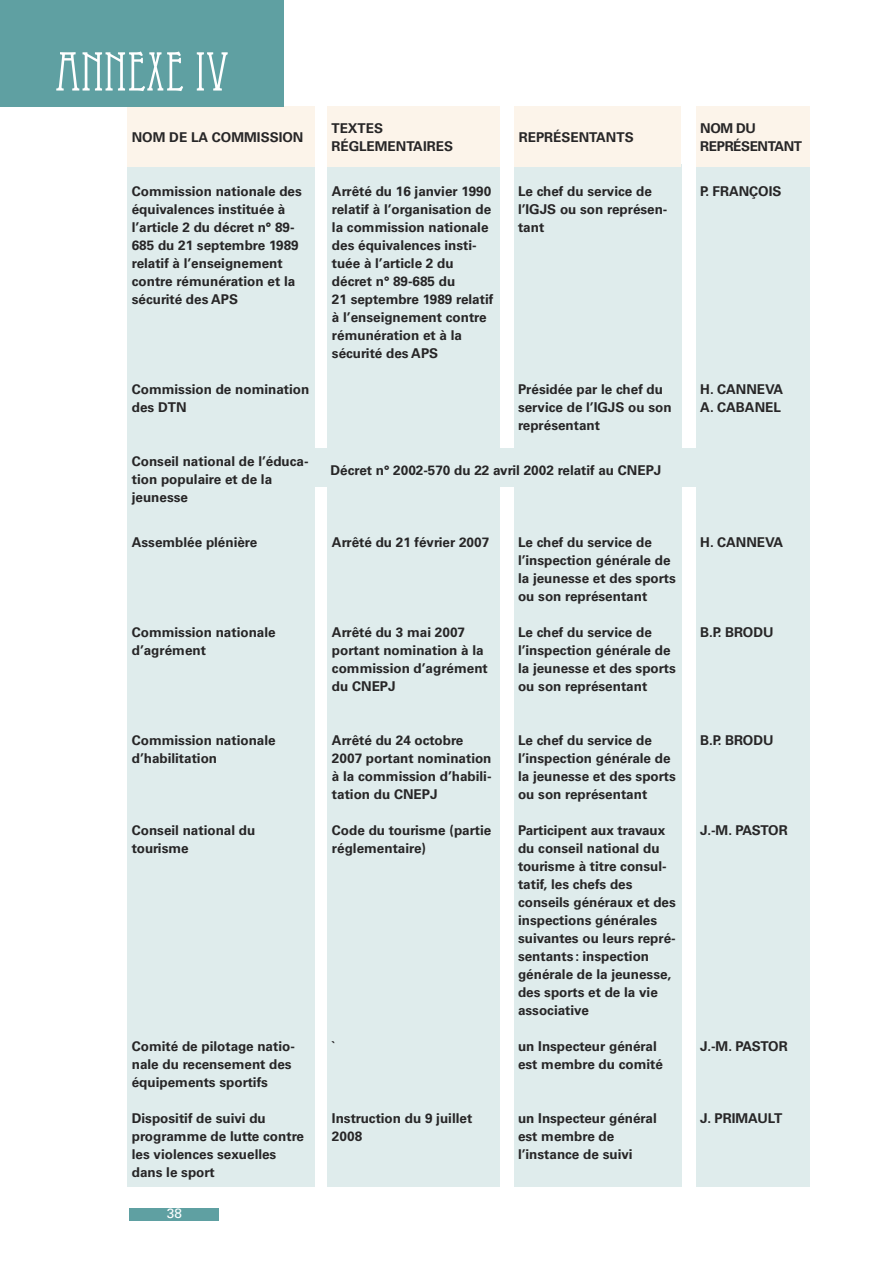
<style>
.page{position:relative;width:893px;height:1263px;background:#fff}
.page>*{position:absolute;margin:0;border:0;box-sizing:border-box;transform-origin:0 0}
.t1{font:54px "Eccentric Std";color:#fff}
.t2{font:700 13.5px/18px "Univers";color:#272627}
.t3{font:700 13.5px/18px "Univers";letter-spacing:-.03em;color:#272627}
.t4{font:13.5px "Univers";color:#fff}
</style>
<div class="page">
<div style="left:128px;top:166px;width:187px;height:1021px;background:#dfecec"></div>
<div style="left:328px;top:166px;width:172px;height:1021px;background:#dfecec"></div>
<div style="left:514px;top:165px;width:167px;height:1022px;background:#dfecec"></div>
<div style="left:696px;top:165px;width:113px;height:1022px;background:#dfecec"></div>
<div style="left:128px;top:107px;width:187px;height:60px;background:#fcf4ea"></div>
<div style="left:327px;top:107px;width:173px;height:60px;background:#fcf4ea"></div>
<div style="left:514px;top:107px;width:167px;height:60px;background:#fcf4ea"></div>
<div style="left:696px;top:107px;width:113px;height:60px;background:#fcf4ea"></div>
<div style="left:313px;top:448px;width:495px;height:39px;background:#dfecec"></div>
<div style="left:130px;top:1208px;width:89px;height:12px;background:#5fa0a2"></div>
<div style="left:0;top:0;width:284px;height:106px;background:#5fa0a2"></div>
<h1 class="t1" style="left:55px;top:52px;width:176px">ANNEXE IV</h1>
<p class="t2" style="left:132px;top:129px;width:173px">NOM DE LA COMMISSION</p>
<p class="t2" style="left:331px;top:120px;width:123px">TEXTES<br>RÉGLEMENTAIRES</p>
<p class="t2" style="left:519px;top:129px;width:116px">REPRÉSENTANTS</p>
<p class="t3" style="left:700px;top:120px;width:103px">NOM DU<br>REPRÉSENTANT</p>
<p class="t2" style="left:132px;top:183px;width:172px">Commission nationale des équivalences instituée à l’article 2 du décret n° 89-<br>685 du 21 septembre 1989 relatif à l’enseignement contre rémunération et la sécurité des APS</p>
<p class="t2" style="left:332px;top:183px;width:163px">Arrêté du 16 janvier 1990 relatif à l’organisation de la commission nationale des équivalences insti&shy;tuée à l’article 2 du décret n° 89-685 du<br>21 septembre 1989 relatif à l’enseignement contre rémunération et à la sécurité des APS</p>
<p class="t2" style="left:518px;top:183px;width:151px">Le chef du service de l’IGJS ou son représen&shy;tant</p>
<p class="t2" style="left:700px;top:183px;width:83px">P. FRANÇOIS</p>
<p class="t2" style="left:132px;top:381px;width:179px">Commission de nomination des DTN</p>
<p class="t2" style="left:518px;top:381px;width:155px">Présidée par le chef du service de l’IGJS ou son représentant</p>
<p class="t2" style="left:700px;top:381px;width:85px">H. CANNEVA<br>A. CABANEL</p>
<p class="t2" style="left:132px;top:453px;width:178px">Conseil national de l’éduca&shy;tion populaire et de la jeunesse</p>
<p class="t2" style="left:132px;top:534px;width:127px">Assemblée plénière</p>
<p class="t2" style="left:132px;top:624px;width:145px">Commission nationale d’agrément</p>
<p class="t2" style="left:330px;top:462px;width:332px">Décret n° 2002-570 du 22 avril 2002 relatif au CNEPJ</p>
<p class="t2" style="left:332px;top:534px;width:159px">Arrêté du 21 février 2007</p>
<p class="t2" style="left:332px;top:624px;width:157px">Arrêté du 3 mai 2007 portant nomination à la commission d’agrément du CNEPJ</p>
<p class="t2" style="left:518px;top:534px;width:159px">Le chef du service de l’inspection générale de la jeunesse et des sports ou son représentant</p>
<p class="t2" style="left:518px;top:624px;width:159px">Le chef du service de l’inspection générale de la jeunesse et des sports ou son représentant</p>
<p class="t2" style="left:700px;top:534px;width:85px">H. CANNEVA</p>
<p class="t2" style="left:700px;top:624px;width:75px">B.P. BRODU</p>
<p class="t2" style="left:132px;top:732px;width:145px">Commission nationale d’habilitation</p>
<p class="t2" style="left:132px;top:822px;width:125px">Conseil national du tourisme</p>
<p class="t2" style="left:132px;top:1038px;width:165px">Comité de pilotage natio&shy;nale du recensement des équipements sportifs</p>
<p class="t2" style="left:132px;top:1110px;width:174px">Dispositif de suivi du programme de lutte contre les violences sexuelles dans le sport</p>
<p class="t2" style="left:332px;top:732px;width:161px">Arrêté du 24 octobre<br>2007 portant nomination à la commission d’habili&shy;tation du CNEPJ</p>
<p class="t2" style="left:332px;top:822px;width:161px">Code du tourisme (partie réglementaire)</p>
<p class="t2" style="left:332px;top:1038px;width:5px">`</p>
<p class="t2" style="left:518px;top:732px;width:159px">Le chef du service de l’inspection générale de la jeunesse et des sports ou son représentant</p>
<p class="t2" style="left:518px;top:822px;width:159px">Participent aux travaux du conseil national du tourisme à titre consul&shy;tatif, les chefs des conseils généraux et des inspections générales suivantes ou leurs repré&shy;sentants : inspection générale de la jeunesse, des sports et de la vie associative</p>
<p class="t2" style="left:518px;top:1038px;width:146px">un Inspecteur général est membre du comité</p>
<p class="t2" style="left:700px;top:732px;width:75px">B.P. BRODU</p>
<p class="t2" style="left:700px;top:822px;width:89px">J.-M. PASTOR</p>
<p class="t2" style="left:700px;top:1038px;width:89px">J.-M. PASTOR</p>
<p class="t2" style="left:332px;top:1110px;width:142px">Instruction du 9 juillet<br>2008</p>
<p class="t2" style="left:518px;top:1110px;width:140px">un Inspecteur général est membre de l’instance de suivi</p>
<p class="t2" style="left:700px;top:1110px;width:84px">J. PRIMAULT</p>
<p class="t4" style="left:167px;top:1208px;width:16px">38</p>
</div>
